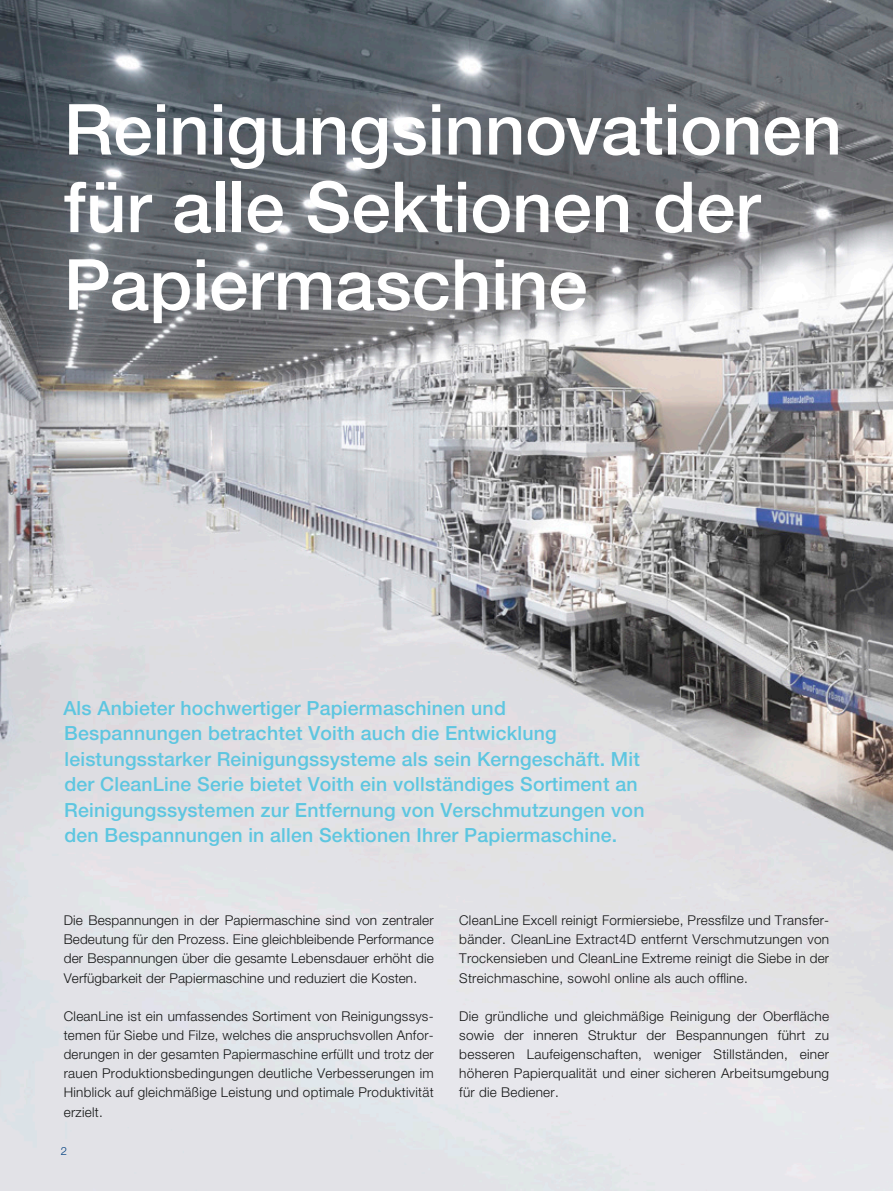
<style>
.page{position:relative;width:893px;height:1191px;background:#fff}
.page>*{position:absolute;margin:0;border:0;box-sizing:border-box;transform-origin:0 0}
.Headline_White{font:500 70.5px/77.6px "Helvetica Neue LT Pro";color:#fff}
.Introtext_Accent_col{font:500 19.5px/25.5px "Helvetica Neue LT Pro";letter-spacing:.01em;color:#5dc6e0}
.Copytext{font:300 13.5px/19.2px "Helvetica Neue LT Pro";letter-spacing:.02em;color:#151616;text-align:justify}
.Page_Number{font:300 11.25px "Helvetica Neue LT Pro";color:#003e7f}
</style>
<div class="page">
<img style="left:0;top:0;width:893px;height:1191px">
<p class="Headline_White" style="left:64px;top:90px;width:780px">Reinigungsinnovationen für alle Sektionen der<br>Papiermaschine</p>
<p class="Introtext_Accent_col" style="left:63px;top:694px;width:583px">Als Anbieter hochwertiger Papiermaschinen und Bespannungen betrachtet Voith auch die Entwicklung leistungsstarker Reinigungssysteme als sein Kerngeschäft. Mit der CleanLine Serie bietet Voith ein vollständiges Sortiment an Reinigungssystemen zur Entfernung von Verschmutzungen von den Bespannungen in allen Sektionen Ihrer Papiermaschine.</p>
<p class="Copytext" style="left:64px;top:910px;width:371px">Die Bespannungen in der Papiermaschine sind von zentraler Bedeutung für den Prozess. Eine gleichbleibende Performance der Bespannungen über die gesamte Lebensdauer erhöht die Verfügbarkeit der Papiermaschine und reduziert die Kosten.</p>
<p class="Copytext" style="left:64px;top:1006px;width:371px">CleanLine ist ein umfassendes Sortiment von Reinigungssys&shy;temen für Siebe und Filze, welches die anspruchsvollen Anfor&shy;derungen in der gesamten Papiermaschine erfüllt und trotz der rauen Produktionsbedingungen deutliche Verbesserungen im Hinblick auf gleichmäßige Leistung und optimale Produktivität erzielt.</p>
<p class="Page_Number" style="left:61px;top:1144px;width:8px">2</p>
<p class="Copytext" style="left:459px;top:910px;width:371px">CleanLine Excell reinigt Formiersiebe, Pressfilze und Transfer&shy;bänder. CleanLine Extract4D entfernt Verschmutzungen von Trockensieben und CleanLine Extreme reinigt die Siebe in der Streichmaschine, sowohl online als auch offline.</p>
<p class="Copytext" style="left:459px;top:1006px;width:371px">Die gründliche und gleichmäßige Reinigung der Oberfläche sowie der inneren Struktur der Bespannungen führt zu besseren Laufeigenschaften, weniger Stillständen, einer höheren Papierqualität und einer sicheren Arbeitsumgebung für die Bediener.</p>
</div>
